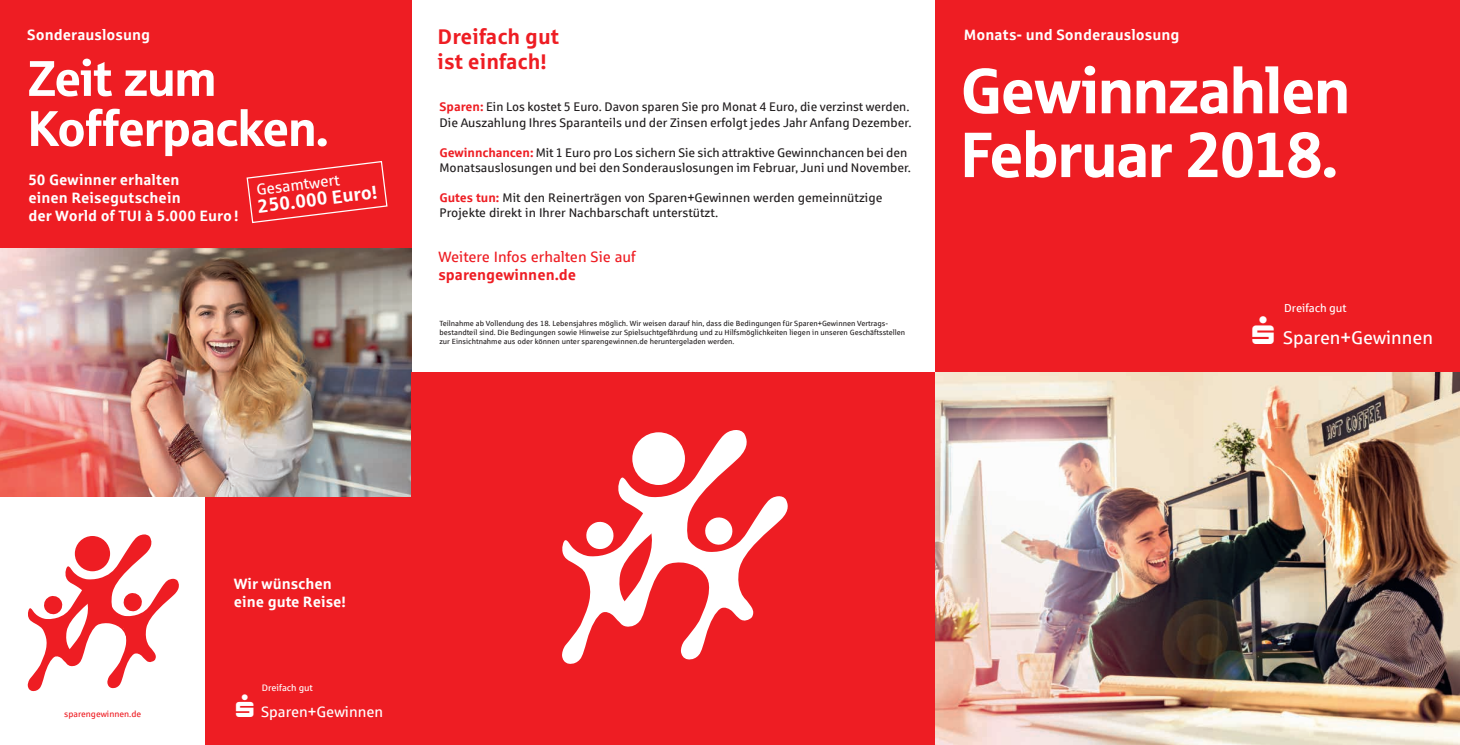
<style>
.page{position:relative;width:1460px;height:745px;background:#fff}
.page>*{position:absolute;margin:0;border:0;box-sizing:border-box;transform-origin:0 0}
.t1{font:63.75px/63.8px "Sparkasse Head";color:#fff}
.t2{font:50px/50px "Sparkasse Head";color:#fff}
.t3{font:700 21.25px/25.5px "Sparkasse Rg";color:#ee1d23}
.t4{font:700 18.75px "Sparkasse Rg";color:#fff}
.t5{font:18.38px "Sparkasse Rg";color:#fff}
.t6{font:15.62px "Sparkasse Rg";color:#fff}
.t7{font:700 15px/18px "Sparkasse Rg";color:#fff}
.t8{font:15px "Sparkasse Rg";color:#ee1d23}
.t9{font:700 15px "Sparkasse Rg";color:#ee1d23}
.t10{font:15px "Sparkasse Rg";color:#fff}
.t11{font:12.5px/15px "Sparkasse Rg";color:#231f20}
.t12{font:11.5px "Sparkasse Rg";letter-spacing:-.005em;color:#fff}
.t13{font:9.38px "Sparkasse Rg";letter-spacing:-.005em;color:#fff}
.t14{font:8.75px "Sparkasse Rg";color:#ee1d23}
.t15{font:7.5px/9px "Sparkasse Rg";color:#231f20}
.s1{font-weight:700;color:#ee1d23}
</style>
<div class="page">
<svg style="left:28px;top:534px;width:151px;height:156px"></svg>
<div style="left:75px;top:535px;width:35px;height:36px;background:#ee1d23;border-radius:50%"></div>
<div style="left:0;top:0;width:411px;height:248px;background:#ee1d23"></div>
<div style="left:206px;top:496px;width:205px;height:248px;background:#ee1d23"></div>
<img style="left:0;top:248px;width:411px;height:248px">
<div style="left:935px;top:0;width:525px;height:372px;background:#ee1d23"></div>
<div style="left:411px;top:372px;width:524px;height:372px;background:#ee1d23"></div>
<img style="left:935px;top:372px;width:525px;height:372px">
<svg style="left:562px;top:430px;width:226px;height:233px"></svg>
<div style="left:632px;top:432px;width:53px;height:52px;background:#fff;border-radius:50%"></div>
<svg style="left:246px;top:161px;width:142px;height:63px"></svg>
<p class="t7" style="left:27px;top:25px;width:125px">Sonderauslosung</p>
<h2 class="t2" style="left:28px;top:51px;width:301px">Zeit zum<br>Kofferpacken.</h2>
<p class="t6" style="left:255px;top:180px;width:85px;rotate:-7deg">Gesamtwert</p>
<p class="t7" style="left:28px;top:170px;width:212px">50 Gewinner erhalten<br>einen Reisegutschein<br>der World of TUI à 5.000 Euro!</p>
<h3 class="t4" style="left:256px;top:194px;width:122px;rotate:-7deg">250.000 Euro!</h3>
<h3 class="t3" style="left:438px;top:23px;width:123px">Dreifach gut ist einfach!</h3>
<p class="t11" style="left:439px;top:99px;width:474px"><span class="s1">Sparen:</span> Ein Los kostet 5 Euro. Davon sparen Sie pro Monat 4 Euro, die verzinst werden.<br>Die Auszahlung Ihres Sparanteils und der Zinsen erfolgt jedes Jahr Anfang Dezember.</p>
<p class="t11" style="left:439px;top:144px;width:473px"><span class="s1">Gewinnchancen:</span> Mit 1 Euro pro Los sichern Sie sich attraktive Gewinnchancen bei den<br>Monatsauslosungen und bei den Sonderauslosungen im Februar, Juni und November.</p>
<p class="t11" style="left:439px;top:189px;width:444px"><span class="s1">Gutes tun:</span> Mit den Reinerträgen von Sparen+Gewinnen werden gemeinnützige<br>Projekte direkt in Ihrer Nachbarschaft unterstützt.</p>
<p class="t8" style="left:438px;top:248px;width:199px">Weitere Infos erhalten Sie auf</p>
<p class="t9" style="left:438px;top:265px;width:139px">sparengewinnen.de</p>
<p class="t15" style="left:439px;top:318px;width:467px">Teilnahme ab Vollendung des 18. Lebensjahres möglich. Wir weisen darauf hin, dass die Bedingungen für Sparen+Gewinnen Vertrags&shy;bestandteil sind. Die Bedingungen sowie Hinweise zur Spielsuchtgefährdung und zu Hilfsmöglichkeiten liegen in unseren Geschäftsstellen zur Einsichtnahme aus oder können unter sparengewinnen.de heruntergeladen werden.</p>
<p class="t7" style="left:964px;top:25px;width:217px">Monats- und Sonderauslosung</p>
<h1 class="t1" style="left:961px;top:57px;width:390px">Gewinnzahlen<br>Februar 2018.</h1>
<p class="t12" style="left:1284px;top:301px;width:64px">Dreifach gut</p>
<h3 class="t5" style="left:1283px;top:326px;width:152px">Sparen+Gewinnen</h3>
<p class="t14" style="left:64px;top:707px;width:79px">sparengewinnen.de</p>
<p class="t7" style="left:234px;top:574px;width:114px">Wir wünschen eine gute Reise!</p>
<p class="t13" style="left:262px;top:681px;width:52px">Dreifach gut</p>
<p class="t10" style="left:261px;top:701px;width:124px">Sparen+Gewinnen</p>
</div>
